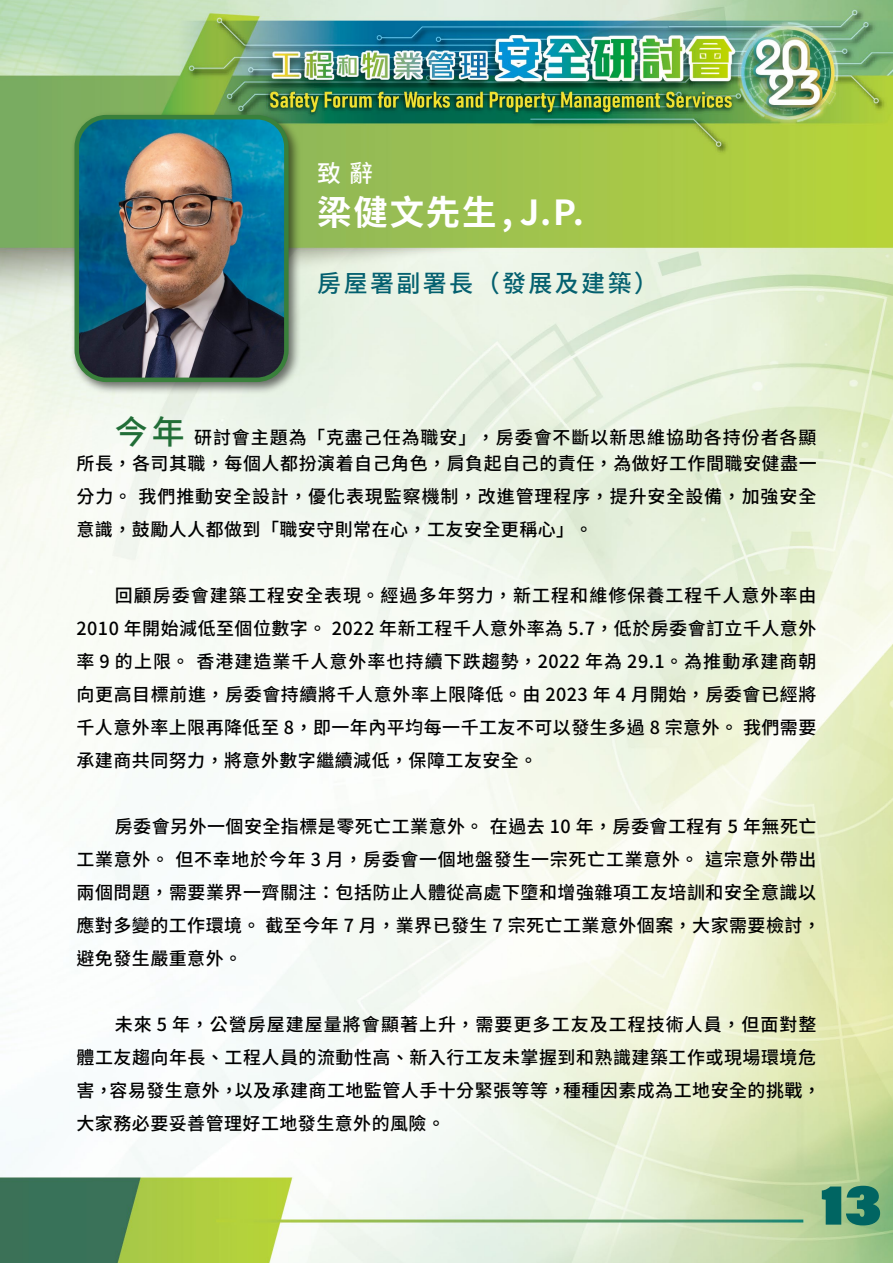
<style>
.page{position:relative;width:893px;height:1263px;background:#fff}
.page>*{position:absolute;margin:0;border:0;box-sizing:border-box;transform-origin:0 0}
.t1{font:57.45px "Acumin Variable Concept";color:#006562}
.t2{font:700 34.5px "Noto Sans CJ Ktc";letter-spacing:.05em;color:#fff}
.t3{font:500 24px "Noto Sans CJ Ktc";letter-spacing:.1em;color:#04606f}
.t4{font:500 24px "Noto Sans CJ Ktc";color:#fff}
.t5{font:500 18px/33px "Noto Sans CJ Ktc";letter-spacing:.03em;color:#000}
.t6{font:500 18px "Noto Sans CJ Ktc";letter-spacing:.05em;color:#000}
.s1{font-size:33px;color:#216e37}
</style>
<div class="page">
<img style="left:0;top:0;width:893px;height:1263px">
<div style="left:70px;top:111px;width:231px;height:284px;background:#000;opacity:.55"></div>
<img style="left:77px;top:117px;width:209px;height:263px">
<div style="left:74px;top:115px;width:215px;height:267px;border:4px solid #39803b;border-radius:30px"></div>
<p class="t4" style="left:317px;top:160px;width:57px">致 辭</p>
<h1 class="t2" style="left:317px;top:193px;width:268px">梁健文先生, J.P.</h1>
<h2 class="t3" style="left:317px;top:269px;width:342px">房屋署副署長（發展及建築）</h2>
<p class="t5" style="left:77px;top:425px;width:742px;line-height:25.5px;text-align:right"><span class="s1">今年</span>研討會主題為「克盡己任為職安」，房委會不斷以新思維協助各持份者各顯<br>所長，各司其職，每個人都扮演着自己角色，肩負起自己的責任，為做好工作間職安健盡一</p>
<p class="t6" style="left:77px;top:486px;width:741px">分力。我們推動安全設計，優化表現監察機制，改進管理程序，提升安全設備，加強安全</p>
<p class="t5" style="left:77px;top:513px;width:518px">意識，鼓勵人人都做到「職安守則常在心，工友安全更稱心」。</p>
<p class="t5" style="left:77px;top:579px;width:742px;text-align:justify;text-indent:38px">回顧房委會建築工程安全表現。經過多年努力，新工程和維修保養工程千人意外率由2010 年開始減低至個位數字。 2022 年新工程千人意外率為 5.7，低於房委會訂立千人意外率 9 的上限。香港建造業千人意外率也持續下跌趨勢，2022 年為 29.1。為推動承建商朝向更高目標前進，房委會持續將千人意外率上限降低。由 2023 年 4 月開始，房委會已經將千人意外率上限再降低至 8，即一年內平均每一千工友不可以發生多過 8 宗意外。 我們需要承建商共同努力，將意外數字繼續減低，保障工友安全。</p>
<p class="t5" style="left:77px;top:810px;width:746px;text-indent:38px">房委會另外一個安全指標是零死亡工業意外。在過去 10 年，房委會工程有 5 年無死亡工業意外。但不幸地於今年 3 月，房委會一個地盤發生一宗死亡工業意外。這宗意外帶出兩個問題，需要業界一齊關注：包括防止人體從高處下墮和增強雜項工友培訓和安全意識以應對多變的工作環境。 截至今年 7 月，業界已發生 7 宗死亡工業意外個案，大家需要檢討，避免發生嚴重意外。</p>
<p class="t5" style="left:77px;top:1008px;width:746px;text-indent:38px">未來 5 年，公營房屋建屋量將會顯著上升，需要更多工友及工程技術人員，但面對整體工友趨向年長、工程人員的流動性高、新入行工友未掌握到和熟識建築工作或現場環境危害，容易發生意外，以及承建商工地監管人手十分緊張等等，種種因素成為工地安全的挑戰，</p>
<p class="t5" style="left:77px;top:1107px;width:370px">大家務必要妥善管理好工地發生意外的風險。</p>
<p class="t1" style="left:821px;top:1165px;width:62px">13</p>
</div>
